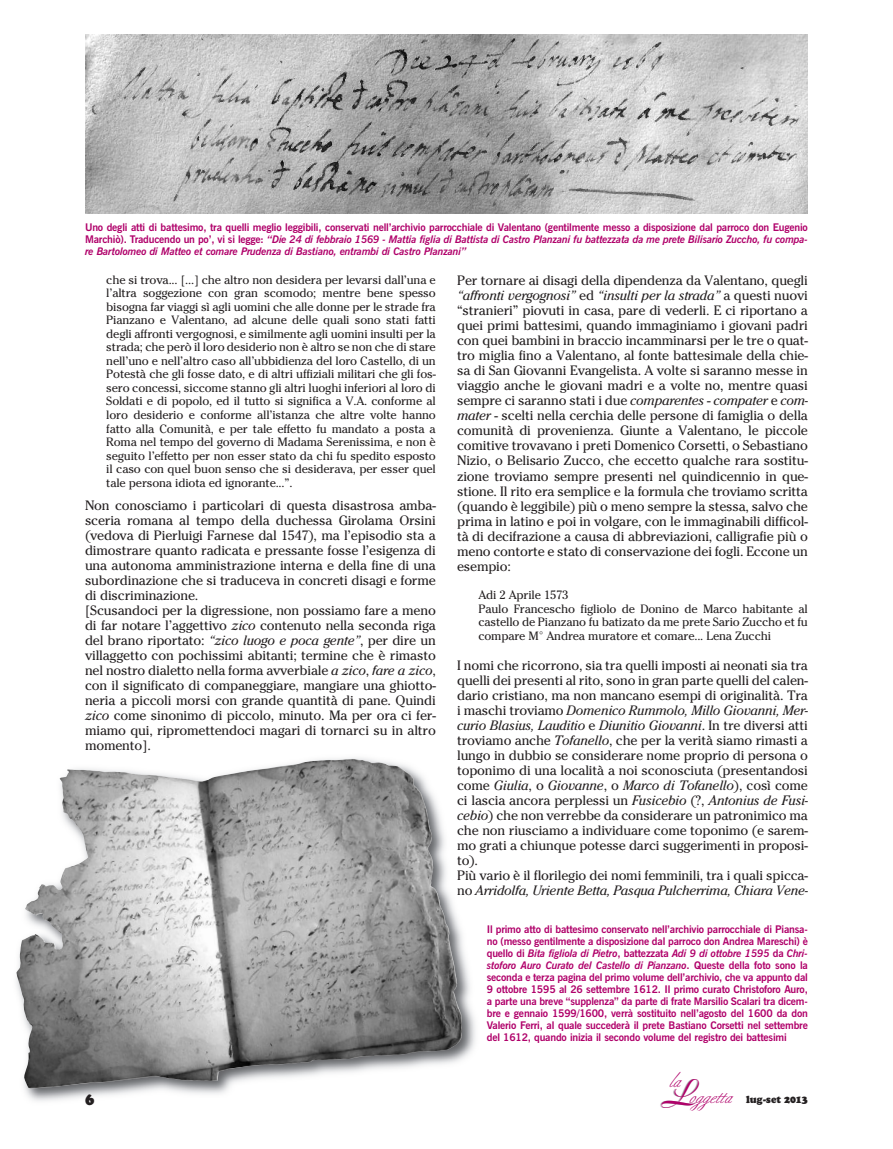
<style>
.page{position:relative;width:893px;height:1149px;background:#fff}
.page>*{position:absolute;margin:0;border:0;box-sizing:border-box;transform-origin:0 0}
.t1{font:19.2px "Berthold Script";color:#b0016a}
.t2{font:900 15px "Cooper BT";color:#231f20}
.t3{font:13.5px/15px "Cheltenham";letter-spacing:-.015em;color:#231f20}
.t4{font:12px/13.5px "Cheltenham";letter-spacing:-.015em;color:#231f20;text-align:justify}
.t5{font:700 10.5px/12px "News Gothic BT";letter-spacing:-.02em;color:#b0016a;text-align:justify}
.t6{font:900 9.9px "Cooper BT";color:#231f20;scale:.95 1}
.s1{font-style:italic}
.s2{font-family:"Boulevard";font-size:35.85px;color:#a8a9ad}
</style>
<div class="page">
<img style="left:24px;top:924px;width:452px;height:177px">
<img style="left:16px;top:758px;width:442px;height:330px">
<img style="left:85px;top:34px;width:723px;height:180px">
<p class="t5" style="left:85px;top:222px;width:724px">Uno degli atti di battesimo, tra quelli meglio leggibili, conservati nell’archivio parrocchiale di Valentano (gentilmente messo a disposizione dal parroco don Eugenio Marchiò). Traducendo un po’, vi si legge: <span class="s1">“Die 24 di febbraio 1569 - Mattia figlia di Battista di Castro Planzani fu battezzata da me prete Bilisario Zuccho, fu compa&shy;re Bartolomeo di Matteo et comare Prudenza di Bastiano, entrambi di Castro Planzani”</span></p>
<p class="t4" style="left:106px;top:273px;width:331px">che si trova... [...] che altro non desidera per levarsi dall’una e l’altra soggezione con gran scomodo; mentre bene spesso bisogna far viaggi sì agli uomini che alle donne per le strade fra Pianzano e Valentano, ad alcune delle quali sono stati fatti degli affronti vergognosi, e similmente agli uomini insulti per la strada; che però il loro desiderio non è altro se non che di stare nell’uno e nell’altro caso all’ubbidienza del loro Castello, di un Potestà che gli fosse dato, e di altri uffiziali militari che gli fos&shy;sero concessi, siccome stanno gli altri luoghi inferiori al loro di Soldati e di popolo, ed il tutto si significa a V.A. conforme al loro desiderio e conforme all’istanza che altre volte hanno fatto alla Comunità, e per tale effetto fu mandato a posta a Roma nel tempo del governo di Madama Serenissima, e non è seguito l’effetto per non esser stato da chi fu spedito esposto il caso con quel buon senso che si desiderava, per esser quel tale persona idiota ed ignorante...”.</p>
<p class="t3" style="left:85px;top:497px;width:352px">Non conosciamo i particolari di questa disastrosa amba&shy;sceria romana al tempo della duchessa Girolama Orsini (vedova di Pierluigi Farnese dal 1547), ma l’episodio sta a dimostrare quanto radicata e pressante fosse l’esigenza di una autonoma amministrazione interna e della fine di una subordinazione che si traduceva in concreti disagi e forme di discriminazione.<br>[Scusandoci per la digressione, non possiamo fare a meno di far notare l’aggettivo <span class="s1">zico</span> contenuto nella seconda riga del brano riportato: <span class="s1">“zico luogo e poca gente”</span>, per dire un villaggetto con pochissimi abitanti; termine che è rimasto nel nostro dialetto nella forma avverbiale <span class="s1">a zico</span>, <span class="s1">fare a zico</span>, con il significato di companeggiare, mangiare una ghiotto&shy;neria a piccoli morsi con grande quantità di pane. Quindi <span class="s1">zico</span> come sinonimo di piccolo, minuto. Ma per ora ci fer&shy;miamo qui, ripromettendoci magari di tornarci su in altro momento].</p>
<p class="t2" style="left:85px;top:1093px;width:11px">6</p>
<p class="t3" style="left:457px;top:273px;width:353px;text-align:justify">Per tornare ai disagi della dipendenza da Valentano, quegli <span class="s1">“affronti vergognosi”</span> ed <span class="s1">“insulti per la strada”</span> a questi nuovi “stranieri” piovuti in casa, pare di vederli. E ci riportano a quei primi battesimi, quando immaginiamo i giovani padri con quei bambini in braccio incamminarsi per le tre o quat&shy;tro miglia fino a Valentano, al fonte battesimale della chie&shy;sa di San Giovanni Evangelista. A volte si saranno messe in viaggio anche le giovani madri e a volte no, mentre quasi sempre ci saranno stati i due <span class="s1">comparentes</span> - <span class="s1">compater</span> e <span class="s1">com&shy;mater</span> - scelti nella cerchia delle persone di famiglia o della comunità di provenienza. Giunte a Valentano, le piccole comitive trovavano i preti Domenico Corsetti, o Sebastiano Nizio, o Belisario Zucco, che eccetto qualche rara sostitu&shy;zione troviamo sempre presenti nel quindicennio in que&shy;stione. Il rito era semplice e la formula che troviamo scritta (quando è leggibile) più o meno sempre la stessa, salvo che prima in latino e poi in volgare, con le immaginabili difficol&shy;tà di decifrazione a causa di abbreviazioni, calligrafie più o meno contorte e stato di conservazione dei fogli. Eccone un esempio:</p>
<p class="t4" style="left:478px;top:588px;width:331px;text-align:left">Adi 2 Aprile 1573<br>Paulo Francescho figliolo de Donino de Marco habitante al castello de Pianzano fu batizato da me prete Sario Zuccho et fu compare M° Andrea muratore et comare... Lena Zucchi</p>
<p class="t3" style="left:457px;top:657px;width:353px">I nomi che ricorrono, sia tra quelli imposti ai neonati sia tra quelli dei presenti al rito, sono in gran parte quelli del calen&shy;dario cristiano, ma non mancano esempi di originalità. Tra i maschi troviamo <span class="s1">Domenico Rummolo, Millo Giovanni, Mer&shy;curio Blasius, Lauditio</span> e <span class="s1">Diunitio Giovanni</span>. In tre diversi atti troviamo anche <span class="s1">Tofanello</span>, che per la verità siamo rimasti a lungo in dubbio se considerare nome proprio di persona o toponimo di una località a noi sconosciuta (presentandosi come <span class="s1">Giulia</span>, o <span class="s1">Giovanne</span>, o <span class="s1">Marco di Tofanello</span>), così come ci lascia ancora perplessi un <span class="s1">Fusicebio</span> (?, <span class="s1">Antonius de Fusi&shy;cebio</span>) che non verrebbe da considerare un patronimico ma che non riusciamo a individuare come toponimo (e sarem&shy;mo grati a chiunque potesse darci suggerimenti in proposi&shy;to).<br>Più vario è il florilegio dei nomi femminili, tra i quali spicca&shy;no <span class="s1">Arridolfa, Uriente Betta, Pasqua Pulcherrima, Chiara Vene-</span></p>
<p class="t5" style="left:487px;top:923px;width:323px">Il primo atto di battesimo conservato nell’archivio parrocchiale di Piansa&shy;no (messo gentilmente a disposizione dal parroco don Andrea Mareschi) è quello di <span class="s1">Bita figliola di Pietro</span>, battezzata <span class="s1">Adi 9 di ottobre 1595</span> da <span class="s1">Chri&shy;stoforo Auro Curato del Castello di Pianzano</span>. Queste della foto sono la seconda e terza pagina del primo volume dell’archivio, che va appunto dal 9 ottobre 1595 al 26 settembre 1612. Il primo curato Christoforo Auro, a parte una breve “supplenza” da parte di frate Marsilio Scalari tra dicem&shy;bre e gennaio 1599/1600, verrà sostituito nell’agosto del 1600 da don Valerio Ferri, al quale succederà il prete Bastiano Corsetti nel settembre del 1612, quando inizia il secondo volume del registro dei battesimi</p>
<h1 class="t1" style="left:668px;top:1071px;width:13px">la</h1>
<h1 class="t1" style="left:659px;top:1087px;width:73px"><span class="s2">L</span>oggetta</h1>
<p class="t6" style="left:746px;top:1095px;width:66px">lug-set 2013</p>
</div>
